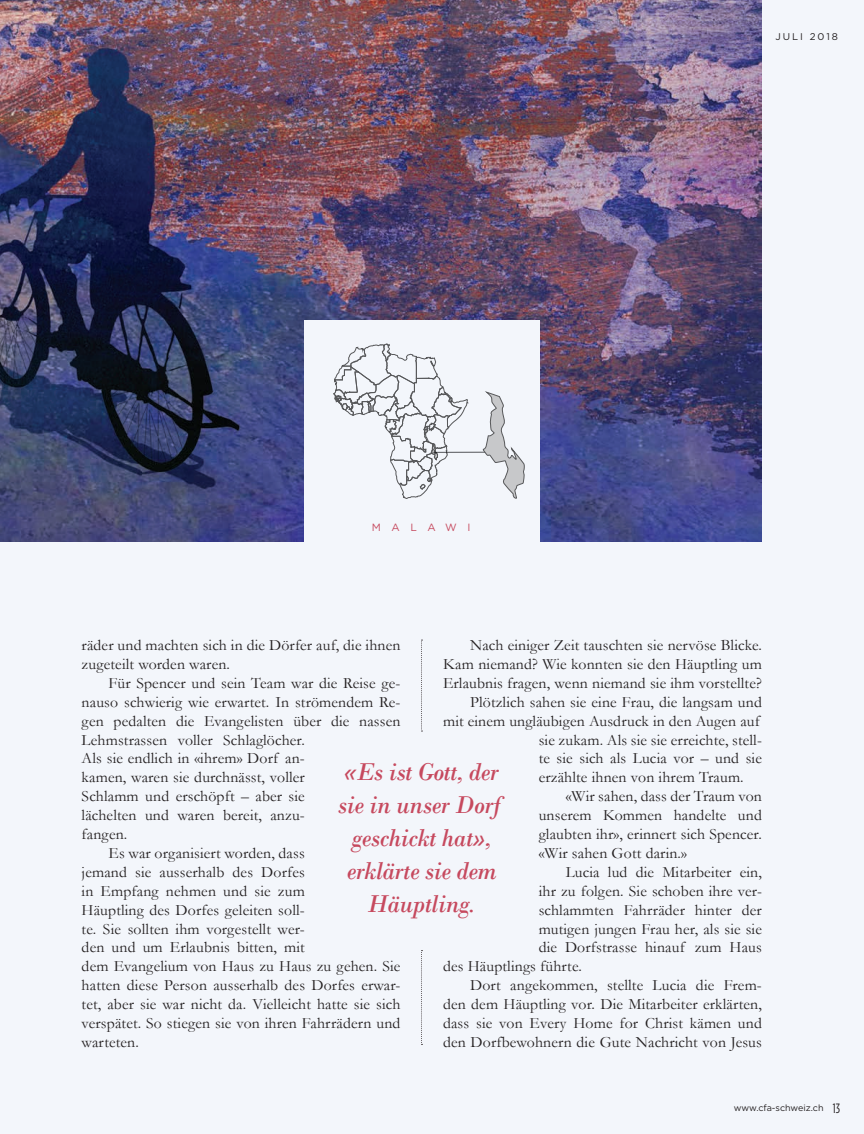
<style>
.page{position:relative;width:864px;height:1134px;background:#f3f6fb}
.page>*{position:absolute;margin:0;border:0;box-sizing:border-box;transform-origin:0 0}
.t1{font:italic 25.5px/33px "Bodoni";letter-spacing:-.02em;color:#c6495e;text-align:center}
.t2{font:15.75px/18.9px "Garamond";letter-spacing:.01em;color:#231f20}
.t3{font:10.5px "Gotham";letter-spacing:1em;color:#c6495e}
.t4{font:9.75px "Gotham";letter-spacing:.2em;color:#231f20}
.t5{font:9px "Gotham";color:#231f20}
.s1{font-family:"Gotham Condensed";font-size:13.5px}
</style>
<div class="page">
<img style="left:0;top:0;width:762px;height:542px">
<div style="left:304px;top:320px;width:236px;height:235px;background:#f3f6fb"></div>
<svg style="left:333px;top:344px;width:135px;height:155px"></svg>
<hr style="left:433px;top:452px;width:69px;height:1px;background:#57585a">
<svg style="left:482px;top:392px;width:43px;height:107px"></svg>
<svg style="left:421px;top:950px;width:1px;height:95px"></svg>
<svg style="left:421px;top:640px;width:1px;height:92px"></svg>
<p class="t4" style="left:775px;top:30px;width:64px">JULI 2018</p>
<p class="t3" style="left:372px;top:520px;width:100px">MALAWI</p>
<p class="t2" style="left:82px;top:635px;width:320px">räder und machten sich in die Dörfer auf, die ihnen zugeteilt worden waren.</p>
<p class="t2" style="left:109px;top:673px;width:293px">Für Spencer und sein Team war die Reise ge-</p>
<p class="t2" style="left:82px;top:692px;width:320px">nauso schwierig wie erwartet. In strömendem Re-</p>
<p class="t2" style="left:82px;top:711px;width:320px">gen pedalten die Evangelisten über die nassen</p>
<p class="t2" style="left:82px;top:730px;width:225px">Lehmstrassen voller Schlaglöcher.</p>
<p class="t2" style="left:82px;top:749px;width:225px">Als sie endlich in «ihrem» Dorf an-</p>
<p class="t2" style="left:82px;top:768px;width:225px">kamen, waren sie durchnässt, voller</p>
<p class="t2" style="left:82px;top:786px;width:225px">Schlamm und erschöpft – aber sie</p>
<p class="t2" style="left:82px;top:805px;width:225px">lächelten und waren bereit, anzu-</p>
<p class="t2" style="left:82px;top:824px;width:47px">fangen.</p>
<p class="t2" style="left:109px;top:843px;width:198px">Es war organisiert worden, dass</p>
<p class="t2" style="left:82px;top:862px;width:225px">jemand sie ausserhalb des Dorfes</p>
<p class="t2" style="left:82px;top:881px;width:225px">in Empfang nehmen und sie zum</p>
<p class="t2" style="left:82px;top:900px;width:225px">Häuptling des Dorfes geleiten soll-</p>
<p class="t2" style="left:82px;top:919px;width:225px">te. Sie sollten ihm vorgestellt wer-</p>
<p class="t2" style="left:82px;top:938px;width:225px">den und um Erlaubnis bitten, mit</p>
<p class="t2" style="left:82px;top:957px;width:320px">dem Evangelium von Haus zu Haus zu gehen. Sie</p>
<p class="t2" style="left:82px;top:975px;width:320px">hatten diese Person ausserhalb des Dorfes erwar-</p>
<p class="t2" style="left:82px;top:994px;width:320px">tet, aber sie war nicht da. Vielleicht hatte sie sich</p>
<p class="t2" style="left:82px;top:1013px;width:320px">verspätet. So stiegen sie von ihren Fahrrädern und</p>
<p class="t2" style="left:82px;top:1032px;width:59px">warteten.</p>
<p class="t2" style="left:470px;top:635px;width:293px">Nach einiger Zeit tauschten sie nervöse Blicke.</p>
<p class="t2" style="left:443px;top:654px;width:320px">Kam niemand? Wie konnten sie den Häuptling um</p>
<p class="t2" style="left:443px;top:673px;width:320px">Erlaubnis fragen, wenn niemand sie ihm vorstellte?</p>
<p class="t2" style="left:470px;top:692px;width:293px">Plötzlich sahen sie eine Frau, die langsam und</p>
<p class="t2" style="left:443px;top:711px;width:318px">mit einem ungläubigen Ausdruck in den Augen auf</p>
<p class="t2" style="left:539px;top:730px;width:225px">sie zukam. Als sie sie erreichte, stell-</p>
<p class="t2" style="left:539px;top:749px;width:225px">te sie sich als Lucia vor – und sie</p>
<p class="t2" style="left:539px;top:768px;width:207px">erzählte ihnen von ihrem Traum.</p>
<p class="t2" style="left:566px;top:786px;width:198px">«Wir sahen, dass der Traum von</p>
<p class="t2" style="left:539px;top:805px;width:225px">unserem Kommen handelte und</p>
<p class="t2" style="left:539px;top:824px;width:225px">glaubten ihr», erinnert sich Spencer.</p>
<p class="t2" style="left:539px;top:843px;width:150px">«Wir sahen Gott darin.»</p>
<p class="t2" style="left:566px;top:862px;width:198px">Lucia lud die Mitarbeiter ein,</p>
<p class="t2" style="left:539px;top:881px;width:225px">ihr zu folgen. Sie schoben ihre ver-</p>
<p class="t2" style="left:539px;top:900px;width:225px">schlammten Fahrräder hinter der</p>
<p class="t2" style="left:539px;top:919px;width:225px">mutigen jungen Frau her, als sie sie</p>
<p class="t2" style="left:539px;top:938px;width:225px">die Dorfstrasse hinauf zum Haus</p>
<p class="t2" style="left:443px;top:957px;width:140px">des Häuptlings führte.</p>
<p class="t2" style="left:470px;top:975px;width:293px">Dort angekommen, stellte Lucia die Frem-</p>
<p class="t2" style="left:443px;top:994px;width:320px">den dem Häuptling vor. Die Mitarbeiter erklärten,</p>
<p class="t2" style="left:443px;top:1013px;width:320px">dass sie von Every Home for Christ kämen und</p>
<p class="t2" style="left:443px;top:1032px;width:320px">den Dorfbewohnern die Gute Nachricht von Jesus</p>
<h1 class="t1" style="left:338px;top:755px;width:165px">«Es ist Gott, der sie in unser Dorf geschickt hat», erklärte sie dem<br>Häuptling.</h1>
<p class="t5" style="left:734px;top:1102px;width:108px">www.cfa-schweiz.ch <span class="s1">13</span></p>
</div>
